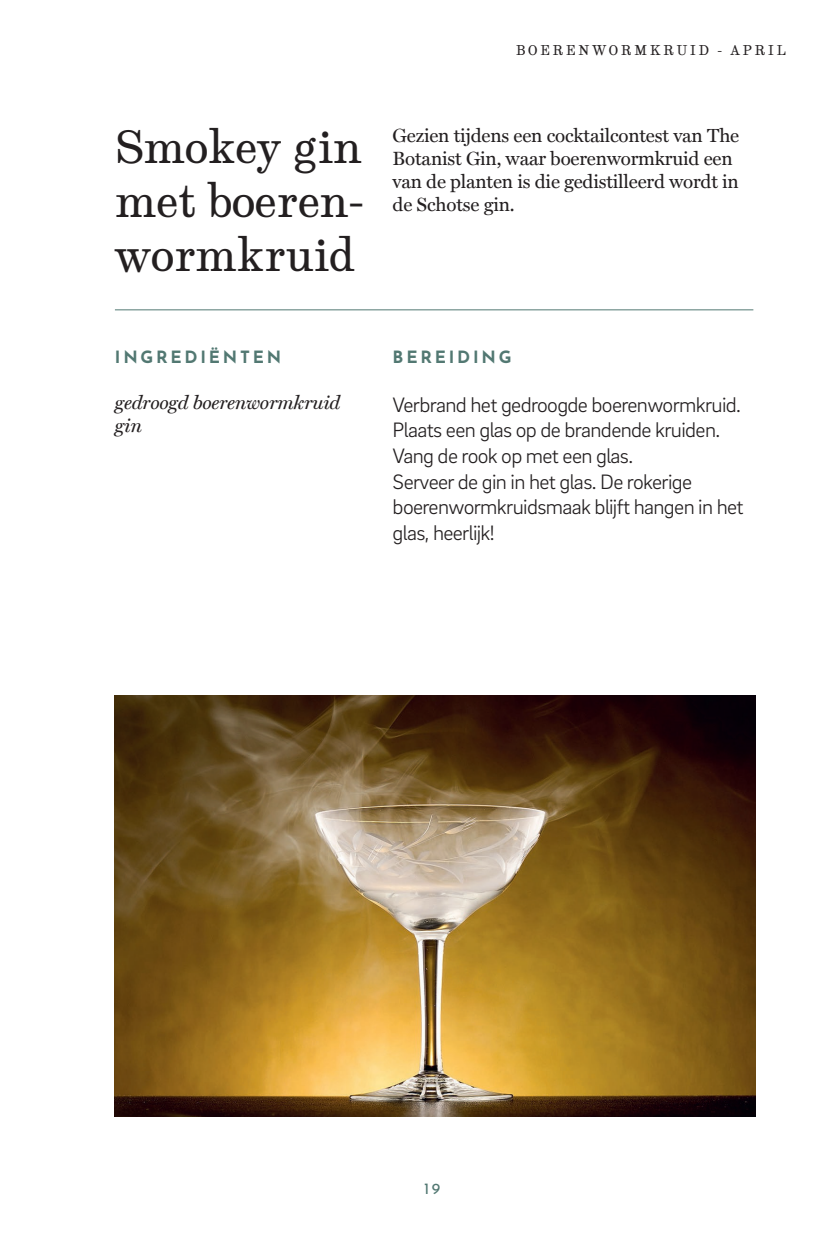
<style>
.page{position:relative;width:830px;height:1244px;background:#fff}
.page>*{position:absolute;margin:0;border:0;box-sizing:border-box;transform-origin:0 0}
.t1{font:45px/54px "Munson";letter-spacing:-.02em;color:#231f20;text-align:justify}
.t2{font:300 21.38px/25.7px "Brix Sans";letter-spacing:-.03em;color:#231f20}
.t3{font:19.12px/22.9px "Miller Text";letter-spacing:-.01em;color:#231f20}
.t4{font:italic 19.12px/22.9px "Miller Text";letter-spacing:-.01em;color:#231f20}
.t5{font:100 16.88px "Josefin Sans";letter-spacing:.165em;color:#527872}
.t6{font:100 15.75px "Josefin Sans";color:#527872}
.t7{font:13.5px "Munson";letter-spacing:.18em;color:#231f20}
</style>
<div class="page">
<img style="left:115px;top:695px;width:640px;height:421px">
<hr style="left:115px;top:309px;width:638px;height:1px;background:#527872">
<h1 class="t1" style="left:115px;top:120px;width:250px">Smokey gin met boeren&shy;wormkruid</h1>
<p class="t7" style="left:515px;top:42px;width:271px">BOERENWORMKRUID - APRIL</p>
<p class="t3" style="left:392px;top:124px;width:348px">Gezien tijdens een cocktailcontest van The Botanist Gin, waar boerenwormkruid een van de planten is die gedistilleerd wordt in de Schotse gin.</p>
<p class="t5" style="left:115px;top:345px;width:168px">INGREDIËNTEN</p>
<p class="t4" style="left:115px;top:391px;width:227px">gedroogd boerenwormkruid gin</p>
<p class="t5" style="left:392px;top:345px;width:120px">BEREIDING</p>
<p class="t2" style="left:392px;top:391px;width:352px">Verbrand het gedroogde boerenwormkruid.<br>Plaats een glas op de brandende kruiden.<br>Vang de rook op met een glas.<br>Serveer de gin in het glas. De rokerige boerenwormkruidsmaak blijft hangen in het glas, heerlijk!</p>
<p class="t6" style="left:424px;top:1176px;width:18px">19</p>
</div>
